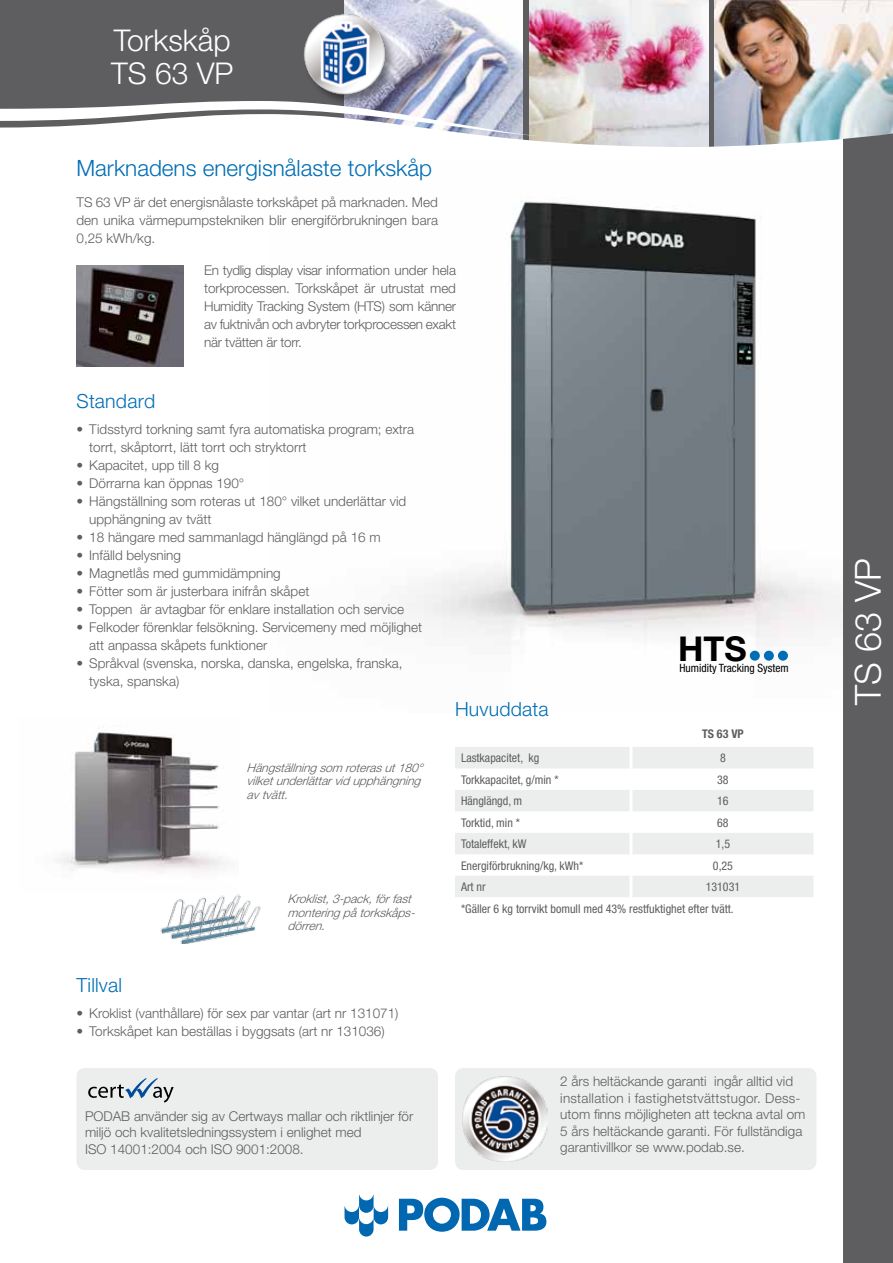
<style>
.page{position:relative;width:893px;height:1263px;background:#fff}
.page>*{position:absolute;margin:0;border:0;box-sizing:border-box;transform-origin:0 0}
.t1{font:300 36px "Helvetica Neue LT Std";color:#fff}
.t2{font:700 34.2px "Helvetica Neue LT";color:#000}
.t3{font:300 30px/33px "Helvetica Neue LT Std";color:#fff}
.t4{font:300 22.5px "Helvetica Neue LT Std";color:#006eb6}
.t5{font:300 19.5px "Helvetica Neue LT Std";letter-spacing:.01em;color:#006eb6}
.t6{font:300 13.5px/18px "Helvetica Neue LT Std";color:#5e5e60}
.t7{font:condensed 12px/21.5px "Helvetica Neue LT";color:#5e5e60}
.t8{font:italic 300 12px/13.5px "Helvetica Neue LT Std";color:#5e5e60}
.t9{font:700 condensed 12px "Helvetica Neue LT";color:#5e5e60}
.t10{font:condensed 11.4px "Helvetica Neue LT";color:#000}
</style>
<div class="page">
<img style="left:407px;top:200px;width:436px;height:461px">
<div style="left:0;top:0;width:893px;height:149px;background:#5e5e60"></div>
<img style="left:714px;top:0;width:179px;height:133px">
<img style="left:530px;top:0;width:178px;height:101px">
<img style="left:344px;top:0;width:179px;height:101px">
<svg style="left:0;top:101px;width:846px;height:48px;background:#d5d7db"></svg>
<div style="left:843px;top:133px;width:50px;height:1130px;background:#5e5e60"></div>
<div style="left:304px;top:14px;width:93px;height:93px;background:#000;opacity:.45"></div>
<img style="left:303px;top:10px;width:86px;height:89px">
<svg style="left:399px;top:1198px;width:147px;height:34px"></svg>
<svg style="left:345px;top:1194px;width:43px;height:42px"></svg>
<div style="left:77px;top:1068px;width:361px;height:102px;background:#eceded;border-radius:9px"></div>
<div style="left:455px;top:1068px;width:361px;height:102px;background:#eceded;border-radius:9px"></div>
<img style="left:462px;top:1076px;width:85px;height:85px">
<svg style="left:88px;top:1078px;width:86px;height:24px"></svg>
<img style="left:77px;top:265px;width:107px;height:101px">
<img style="left:56px;top:728px;width:168px;height:145px">
<svg style="left:455px;top:747px;width:358px;height:150px;fill:#eceded"></svg>
<hr style="left:629px;top:747px;width:3px;height:21px;background:#fff">
<hr style="left:629px;top:768px;width:3px;height:22px;background:#fff">
<hr style="left:629px;top:833px;width:3px;height:21px;background:#fff">
<hr style="left:629px;top:854px;width:3px;height:22px;background:#fff">
<hr style="left:629px;top:876px;width:3px;height:21px;background:#fff">
<hr style="left:629px;top:790px;width:3px;height:21px;background:#fff">
<hr style="left:629px;top:811px;width:3px;height:22px;background:#fff">
<img style="left:160px;top:927px;width:4px;height:7px">
<img style="left:164px;top:902px;width:11px;height:37px">
<img style="left:175px;top:894px;width:86px;height:49px">
<div style="left:750px;top:651px;width:10px;height:10px;background:#006eb6;border-radius:50%"></div>
<div style="left:764px;top:651px;width:10px;height:10px;background:#006eb6;border-radius:50%"></div>
<div style="left:778px;top:651px;width:10px;height:10px;background:#006eb6;border-radius:50%"></div>
<h3 class="t3" style="left:111px;top:23px;width:124px">Torkskåp<br>TS 63 VP</h3>
<h3 class="t4" style="left:77px;top:154px;width:357px">Marknadens energisnålaste torkskåp</h3>
<p class="t6" style="left:77px;top:193px;width:363px;text-align:justify">TS 63 VP är det energisnålaste torkskåpet på marknaden. Med den unika värmepumpstekniken blir energiförbrukningen bara 0,25 kWh/kg.</p>
<p class="t6" style="left:204px;top:261px;width:253px;text-align:justify">En tydlig display visar information under hela torkprocessen. Torkskåpet är utrustat med Humidity Tracking System (HTS) som känner av fuktnivån och avbryter torkprocessen exakt när tvätten är torr.</p>
<h3 class="t5" style="left:77px;top:389px;width:80px">Standard</h3>
<p class="t6" style="left:89px;top:420px;width:326px;text-indent:-13px">• Tidsstyrd torkning samt fyra automatiska program; extra torrt, skåptorrt, lätt torrt och stryktorrt</p>
<p class="t6" style="left:77px;top:456px;width:144px">• Kapacitet, upp till 8 kg</p>
<p class="t6" style="left:77px;top:474px;width:169px">• Dörrarna kan öppnas 190°</p>
<p class="t6" style="left:89px;top:492px;width:318px;text-indent:-13px">• Hängställning som roteras ut 180° vilket underlättar vid upphängning av tvätt</p>
<p class="t6" style="left:77px;top:528px;width:306px">• 18 hängare med sammanlagd hänglängd på 16 m</p>
<p class="t6" style="left:77px;top:546px;width:106px">• Infälld belysning</p>
<p class="t6" style="left:77px;top:564px;width:206px">• Magnetlås med gummidämpning</p>
<p class="t6" style="left:77px;top:582px;width:234px">• Fötter som är justerbara inifrån skåpet</p>
<p class="t6" style="left:77px;top:600px;width:329px">• Toppen är avtagbar för enklare installation och service</p>
<p class="t6" style="left:89px;top:618px;width:334px;text-indent:-13px">• Felkoder förenklar felsökning. Servicemeny med möjlighet att anpassa skåpets funktioner</p>
<p class="t6" style="left:89px;top:654px;width:315px;text-indent:-13px">• Språkval (svenska, norska, danska, engelska, franska, tyska, spanska)</p>
<h3 class="t5" style="left:455px;top:697px;width:95px">Huvuddata</h3>
<h2 class="t2" style="left:678px;top:627px;width:70px">HTS</h2>
<p class="t10" style="left:679px;top:662px;width:111px">Humidity Tracking System</p>
<p class="t9" style="left:702px;top:727px;width:43px">TS 63 VP</p>
<p class="t8" style="left:247px;top:761px;width:182px">Hängställningsom roterasut180° vilketunderlättarvidupphängning avtvätt.</p>
<p class="t8" style="left:288px;top:892px;width:133px">Kroklist,3-pack,förfast monteringpåtorkskåps&shy;dörren.</p>
<h3 class="t5" style="left:77px;top:973px;width:47px">Tillval</h3>
<p class="t6" style="left:77px;top:1003px;width:323px">• Kroklist (vanthållare) för sex par vantar (art nr 131071)</p>
<p class="t6" style="left:77px;top:1021px;width:310px">• Torkskåpet kan beställas i byggsats (art nr 131036)</p>
<p class="t6" style="left:85px;top:1107px;width:330px;line-height:16.5px">PODAB använder sig av Certways mallar och riktlinjer för miljö och kvalitetsledningssystem i enlighet med<br>ISO 14001:2004 och ISO 9001:2008.</p>
<p class="t7" style="left:461px;top:747px;width:80px">Lastkapacitet, kg</p>
<p class="t7" style="left:720px;top:747px;width:7px">8</p>
<p class="t7" style="left:461px;top:769px;width:99px">Torkkapacitet, g/min *</p>
<p class="t7" style="left:717px;top:769px;width:13px">38</p>
<p class="t7" style="left:461px;top:790px;width:63px">Hänglängd, m</p>
<p class="t7" style="left:717px;top:790px;width:13px">16</p>
<p class="t7" style="left:461px;top:812px;width:61px">Torktid, min *</p>
<p class="t7" style="left:717px;top:812px;width:13px">68</p>
<p class="t7" style="left:461px;top:833px;width:67px">Totaleffekt, kW</p>
<p class="t7" style="left:716px;top:833px;width:16px">1,5</p>
<p class="t7" style="left:461px;top:855px;width:124px">Energiförbrukning/kg, kWh*</p>
<p class="t7" style="left:713px;top:855px;width:22px">0,25</p>
<p class="t7" style="left:461px;top:876px;width:26px">Art nr</p>
<p class="t7" style="left:461px;top:876px;width:281px;text-indent:245px">131031 *Gäller 6 kg torrvikt bomull med 43% restfuktighet efter tvätt.</p>
<p class="t6" style="left:560px;top:1073px;width:247px;line-height:16.5px">2 års heltäckande garanti ingår alltid vid installation i fastighetstvättstugor. Dess&shy;utom finns möjligheten att teckna avtal om 5 års heltäckande garanti. För fullständiga garantivillkor se www.podab.se.</p>
<h1 class="t1" style="left:846px;top:705px;width:148px;rotate:-90deg">TS 63 VP</h1>
</div>
